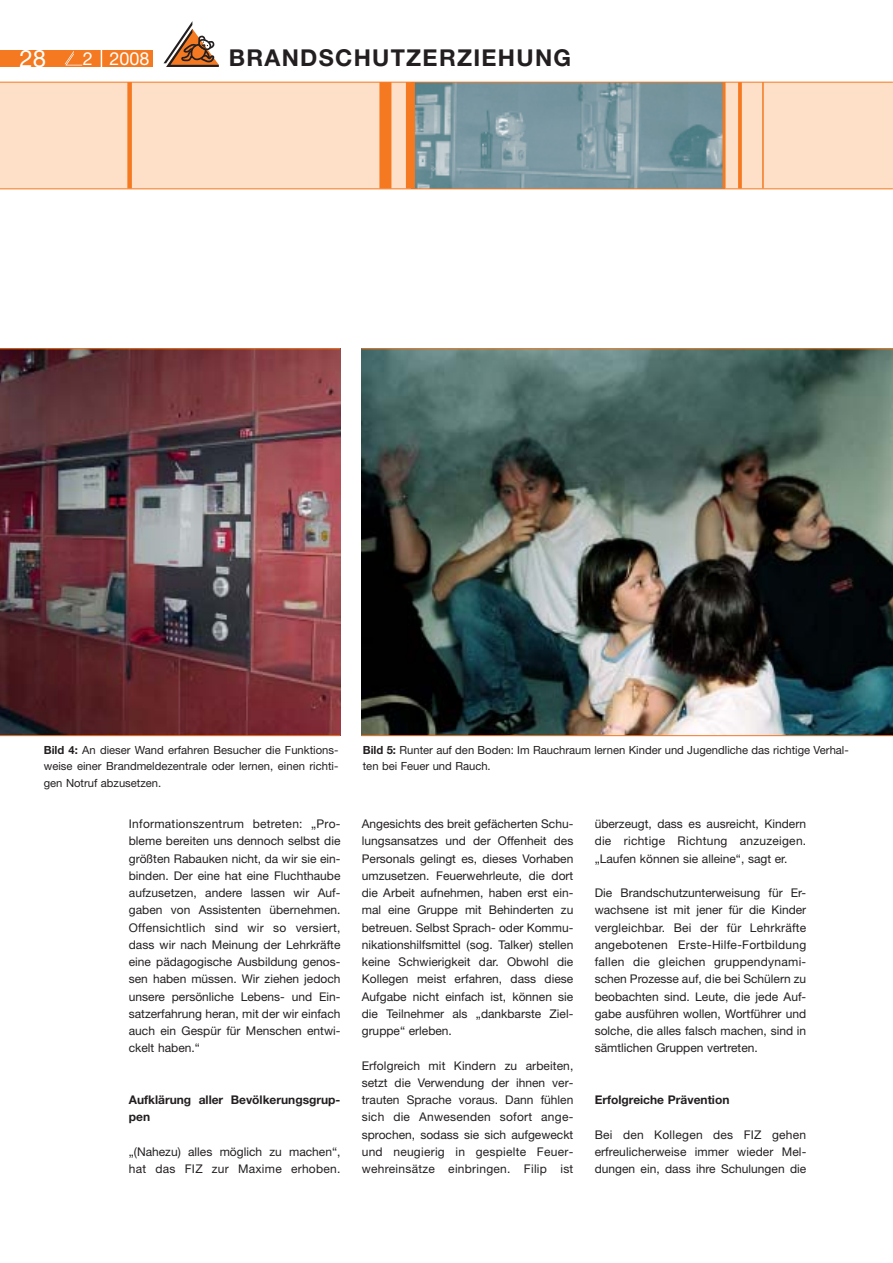
<style>
.page{position:relative;width:893px;height:1263px;background:#fff}
.page>*{position:absolute;margin:0;border:0;box-sizing:border-box;transform-origin:0 0}
.t1{font:24px "Helvetica Neue";color:#fff}
.t2{font:700 23.25px "Helvetica Neue";letter-spacing:.055em;color:#231f20}
.t3{font:18px "Helvetica Neue";color:#fff}
.t4{font:12px/17.2px "Helvetica Neue";color:#231f20;text-align:justify}
.t5{font:700 12px/17.2px "Helvetica Neue";color:#231f20}
.t6{font:11.25px/16.5px "Helvetica Neue";color:#231f20;text-align:justify}
.s1{font-weight:700}
</style>
<div class="page">
<div style="left:0;top:82px;width:892px;height:106px;background:#fee0c8"></div>
<img style="left:0;top:349px;width:340px;height:386px">
<img style="left:361px;top:349px;width:531px;height:386px">
<img style="left:415px;top:83px;width:307px;height:105px">
<div style="left:127px;top:82px;width:5px;height:106px;background:#f47920"></div>
<div style="left:379px;top:82px;width:12px;height:106px;background:#f47920"></div>
<hr style="left:722px;top:82px;width:3px;height:106px;background:#f47920">
<svg style="left:738px;top:83px;width:4px;height:105px"></svg>
<div style="left:406px;top:82px;width:9px;height:106px;background:#f47920"></div>
<hr style="left:762px;top:82px;width:2px;height:106px;background:#f47920">
<div style="left:0;top:50px;width:153px;height:16px;background:#f47920"></div>
<svg style="left:65px;top:51px;width:17px;height:14px"></svg>
<svg style="left:163px;top:21px;width:56px;height:46px"></svg>
<svg style="left:101px;top:50px;width:1px;height:16px"></svg>
<hr style="left:0;top:82px;width:892px;height:1px;background:#f47920">
<hr style="left:0;top:188px;width:892px;height:1px;background:#f47920">
<hr style="left:0;top:348px;width:340px;height:1px;background:#f47920">
<hr style="left:0;top:735px;width:340px;height:1px;background:#f47920">
<hr style="left:361px;top:348px;width:531px;height:1px;background:#f47920">
<hr style="left:361px;top:735px;width:531px;height:1px;background:#f47920">
<h1 class="t1" style="left:19px;top:49px;width:28px">28</h1>
<h3 class="t3" style="left:83px;top:52px;width:68px">2 2008</h3>
<h2 class="t2" style="left:229px;top:50px;width:344px">BRANDSCHUTZERZIEHUNG</h2>
<p class="t6" style="left:44px;top:743px;width:296px"><span class="s1">Bild 4:</span> An dieser Wand erfahren Besucher die Funktions&shy;weise einer Brandmeldezentrale oder lernen, einen richti&shy;gen Notruf abzusetzen.</p>
<p class="t6" style="left:363px;top:743px;width:487px"><span class="s1">Bild 5:</span> Runter auf den Boden: Im Rauchraum lernen Kinder und Jugendliche das richtige Verhal&shy;ten bei Feuer und Rauch.</p>
<p class="t4" style="left:129px;top:816px;width:213px">Informationszentrum betreten: „Pro&shy;bleme bereiten uns dennoch selbst die größten Rabauken nicht, da wir sie ein&shy;binden. Der eine hat eine Fluchthaube aufzusetzen, andere lassen wir Auf&shy;gaben von Assistenten übernehmen.<br>Offensichtlich sind wir so versiert, dass wir nach Meinung der Lehrkräfte eine pädagogische Ausbildung genos&shy;sen haben müssen. Wir ziehen jedoch unsere persönliche Lebens- und Ein&shy;satzerfahrung heran, mit der wir einfach auch ein Gespür für Menschen entwi&shy;ckelt haben.“</p>
<p class="t5" style="left:129px;top:1092px;width:213px">Aufklärung aller Bevölkerungsgrup&shy;pen</p>
<p class="t4" style="left:129px;top:1144px;width:213px">„(Nahezu) alles möglich zu machen“, hat das FIZ zur Maxime erhoben.</p>
<p class="t4" style="left:362px;top:816px;width:213px">Angesichts des breit gefächerten Schu&shy;lungsansatzes und der Offenheit des Personals gelingt es, dieses Vorhaben umzusetzen. Feuerwehrleute, die dort die Arbeit aufnehmen, haben erst ein&shy;mal eine Gruppe mit Behinderten zu betreuen. Selbst Sprach- oder Kommu&shy;nikationshilfsmittel (sog. Talker) stellen keine Schwierigkeit dar. Obwohl die Kollegen meist erfahren, dass diese Aufgabe nicht einfach ist, können sie die Teilnehmer als „dankbarste Ziel&shy;gruppe“ erleben.</p>
<p class="t4" style="left:362px;top:1058px;width:213px">Erfolgreich mit Kindern zu arbeiten, setzt die Verwendung der ihnen ver&shy;trauten Sprache voraus. Dann fühlen sich die Anwesenden sofort ange&shy;sprochen, sodass sie sich aufgeweckt und neugierig in gespielte Feuer&shy;wehreinsätze einbringen. Filip ist</p>
<p class="t4" style="left:595px;top:816px;width:213px">überzeugt, dass es ausreicht, Kindern die richtige Richtung anzuzeigen. „Laufen können sie alleine“, sagt er.</p>
<p class="t4" style="left:595px;top:885px;width:213px">Die Brandschutzunterweisung für Er&shy;wachsene ist mit jener für die Kinder vergleichbar. Bei der für Lehrkräfte angebotenen Erste-Hilfe-Fortbildung fallen die gleichen gruppendynami&shy;schen Prozesse auf, die bei Schülern zu beobachten sind. Leute, die jede Auf&shy;gabe ausführen wollen, Wortführer und solche, die alles falsch machen, sind in sämtlichen Gruppen vertreten.</p>
<p class="t5" style="left:595px;top:1092px;width:136px">Erfolgreiche Prävention</p>
<p class="t4" style="left:595px;top:1127px;width:213px">Bei den Kollegen des FIZ gehen erfreulicherweise immer wieder Mel&shy;dungen ein, dass ihre Schulungen die</p>
</div>
